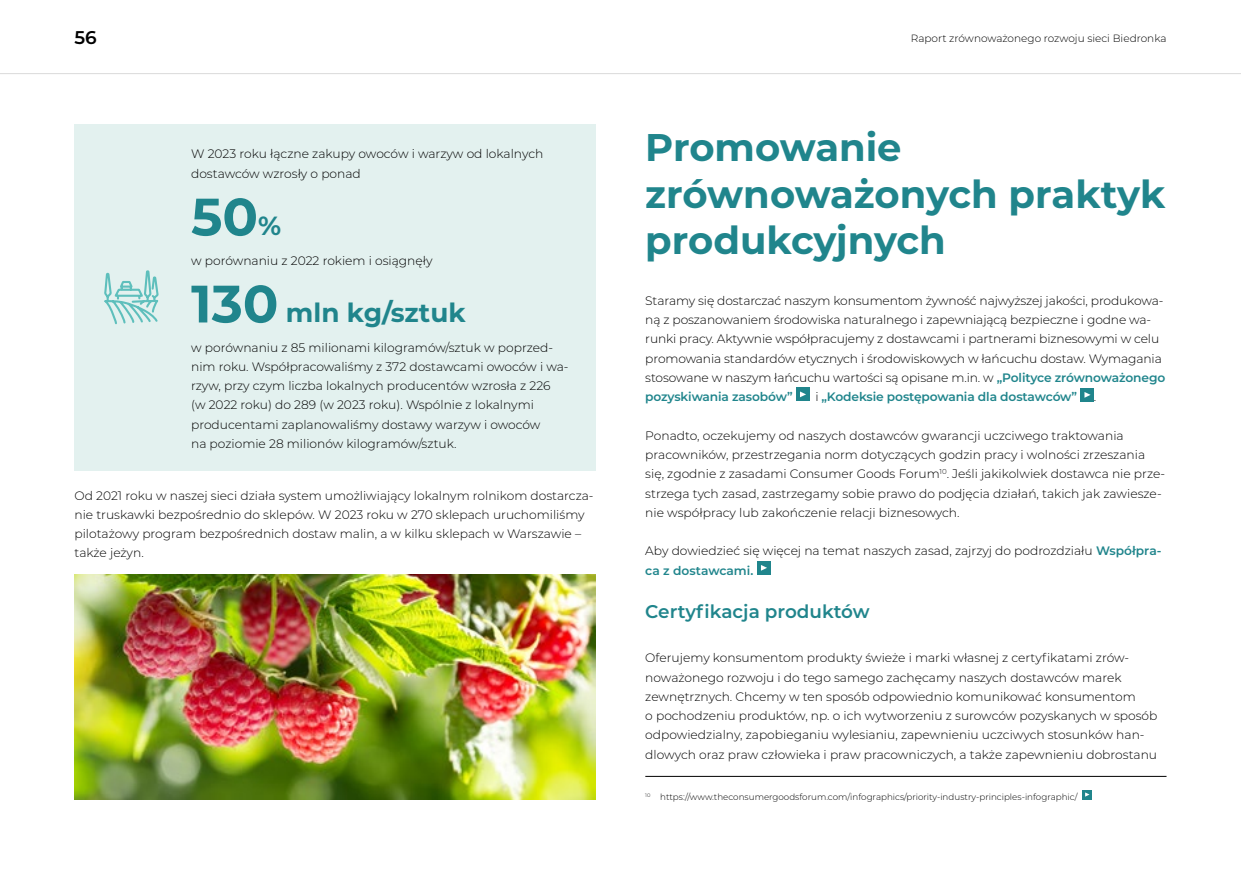
<style>
.page{position:relative;width:1241px;height:874px;background:#fff}
.page>*{position:absolute;margin:0;border:0;box-sizing:border-box;transform-origin:0 0}
.t1{font:700 52.5px "Montserrat";color:#20858c}
.t2{font:700 38.5px/46.2px "Montserrat";letter-spacing:-.005em;color:#20858c}
.t3{font:700 26.25px "Montserrat";color:#20858c}
.t4{font:600 18.38px "Montserrat";color:#20858c}
.t5{font:600 18.38px "Montserrat";color:#000}
.t6{font:300 12.25px/19.2px "Montserrat";color:#000}
.t7{font:600 12.25px "Montserrat";letter-spacing:-.01em;color:#20858c}
.t8{font:300 10.5px "Montserrat";color:#000}
.t9{font:300 8.75px "Montserrat";color:#000}
.s1{font-size:26.25px}
.s2{font-size:52.5px}
.s3{font-weight:600;color:#20858c}
.s4{font-weight:300;color:#000}
</style>
<div class="page">
<div style="left:74px;top:124px;width:521px;height:346px;background:#e3f1ef"></div>
<img style="left:74px;top:574px;width:521px;height:225px">
<svg style="left:104px;top:270px;width:55px;height:55px"></svg>
<div style="left:795px;top:387px;width:14px;height:14px;background:#20858c"></div>
<svg style="left:800px;top:391px;width:6px;height:6px"></svg>
<div style="left:1080px;top:388px;width:13px;height:13px;background:#20858c"></div>
<svg style="left:1084px;top:392px;width:6px;height:5px"></svg>
<div style="left:756px;top:560px;width:14px;height:14px;background:#20858c"></div>
<svg style="left:761px;top:565px;width:6px;height:5px"></svg>
<div style="left:1081px;top:789px;width:10px;height:10px;background:#20858c"></div>
<svg style="left:1085px;top:792px;width:4px;height:4px"></svg>
<hr style="left:645px;top:775px;width:521px;height:1px;background:#000">
<hr style="left:0;top:73px;width:1240px;height:1px;background:#dadada">
<h3 class="t5" style="left:74px;top:24px;width:24px">56</h3>
<p class="t8" style="left:910px;top:31px;width:257px">Raport zrównoważonego rozwoju sieci Biedronka</p>
<p class="t6" style="left:191px;top:144px;width:353px">W 2023 roku łączne zakupy owoców i warzyw od lokalnych dostawców wzrosły o ponad</p>
<h1 class="t1" style="left:191px;top:179px;width:91px">50<span class="s1">%</span></h1>
<p class="t6" style="left:191px;top:250px;width:243px">w porównaniu z 2022 rokiem i osiągnęły</p>
<h3 class="t3" style="left:191px;top:294px;width:276px"><span class="s2">130</span> mln kg/sztuk</h3>
<p class="t6" style="left:191px;top:337px;width:379px">w porównaniu z 85 milionami kilogramów/sztuk w poprzed&shy;nim roku. Współpracowaliśmy z 372 dostawcami owoców i wa&shy;rzyw, przy czym liczba lokalnych producentów wzrosła z 226<br>(w 2022 roku) do 289 (w 2023 roku). Wspólnie z lokalnymi producentami zaplanowaliśmy dostawy warzyw i owoców<br>na poziomie 28 milionów kilogramów/sztuk.</p>
<p class="t6" style="left:74px;top:485px;width:520px">Od 2021 roku w naszej sieci działa system umożliwiający lokalnym rolnikom dostarcza&shy;nie truskawki bezpośrednio do sklepów. W 2023 roku w 270 sklepach uruchomiliśmy pilotażowy program bezpośrednich dostaw malin, a w kilku sklepach w Warszawie – także jeżyn.</p>
<h2 class="t2" style="left:645px;top:123px;width:521px">Promowanie zrównoważonych praktyk produkcyjnych</h2>
<p class="t6" style="left:645px;top:290px;width:521px">Staramy się dostarczać naszym konsumentom żywność najwyższej jakości, produkowa&shy;ną z poszanowaniem środowiska naturalnego i zapewniającą bezpieczne i godne wa&shy;runki pracy. Aktywnie współpracujemy z dostawcami i partnerami biznesowymi w celu promowania standardów etycznych i środowiskowych w łańcuchu dostaw. Wymagania stosowane w naszym łańcuchu wartości są opisane m.in. w <span class="s3">„Polityce zrównoważonego pozyskiwania zasobów”</span></p>
<p class="t7" style="left:815px;top:388px;width:263px"><span class="s4">i</span> „Kodeksie postępowania dla dostawców”</p>
<p class="t6" style="left:1093px;top:386px;width:4px">.</p>
<p class="t6" style="left:645px;top:425px;width:521px">Ponadto, oczekujemy od naszych dostawców gwarancji uczciwego traktowania pracowników, przestrzegania norm dotyczących godzin pracy i wolności zrzeszania się, zgodnie z zasadami Consumer Goods Forum<sup>10</sup>. Jeśli jakikolwiek dostawca nie prze&shy;strzega tych zasad, zastrzegamy sobie prawo do podjęcia działań, takich jak zawiesze&shy;nie współpracy lub zakończenie relacji biznesowych.</p>
<p class="t6" style="left:645px;top:540px;width:517px">Aby dowiedzieć się więcej na temat naszych zasad, zajrzyj do podrozdziału <span class="s3">Współpra&shy;ca z dostawcami.</span></p>
<h3 class="t4" style="left:645px;top:598px;width:226px">Certyfikacja produktów</h3>
<p class="t6" style="left:645px;top:647px;width:513px">Oferujemy konsumentom produkty świeże i marki własnej z certyfikatami zrów&shy;noważonego rozwoju i do tego samego zachęcamy naszych dostawców marek zewnętrznych. Chcemy w ten sposób odpowiednio komunikować konsumentom<br>o pochodzeniu produktów, np. o ich wytworzeniu z surowców pozyskanych w sposób odpowiedzialny, zapobieganiu wylesianiu, zapewnieniu uczciwych stosunków han&shy;dlowych oraz praw człowieka i praw pracowniczych, a także zapewnieniu dobrostanu</p>
<p class="t9" style="left:645px;top:790px;width:433px"><sup>10</sup> https://www.theconsumergoodsforum.com/infographics/priority-industry-principles-infographic/</p>
</div>
